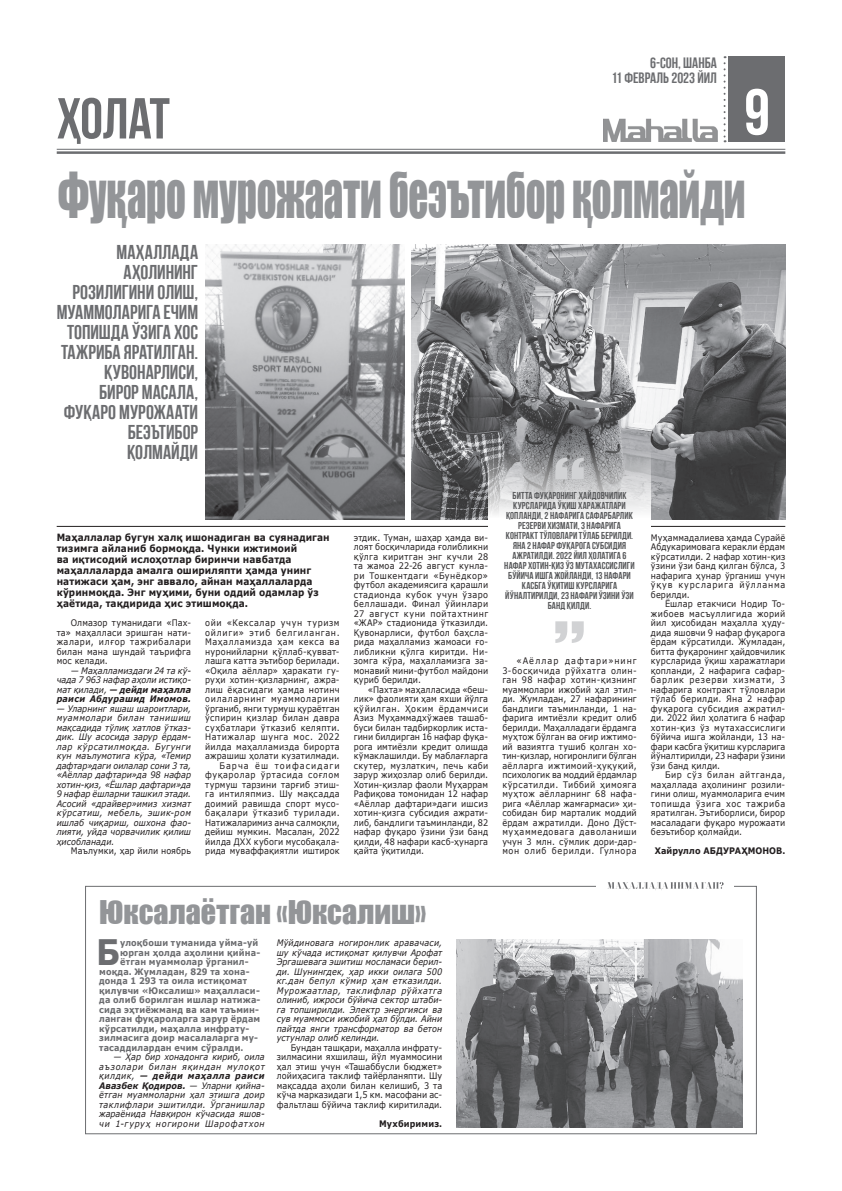
<style>
.page{position:relative;width:842px;height:1191px;background:#fff}
.page>*{position:absolute;margin:0;border:0;box-sizing:border-box;transform-origin:0 0}
.Matn{font:58.3px "Impact Cyr Uzb";letter-spacing:-.01em;color:#939598;scale:.67 1}
.Matn-2{font:57.6px "Bebas Neue UZ Bold";letter-spacing:-.015em;color:#6c6d70}
.Matn-3{font:700 35.1px "Verdana";color:#6c6d70;scale:.9 1}
.Matn-4{font:30px "Impact Cyr Uzb";color:#939598}
.Matn-5{font:20px/20px "Bebas Neue UZ Bold";color:#6c6d70;text-align:right}
.Matn-6{font:15px "Bebas Neue UZ Bold";letter-spacing:-.005em;color:#6c6d70}
.Matn-7{font:10px/10px "Bebas Neue UZ Bold";letter-spacing:.01em;color:#57585a;text-align:center}
.Kirish_gapi{font:700 10px/11px "Verdana";letter-spacing:.01em;color:#231f20;scale:.9 1}
.Matn-8{font:9px/9.5px "Verdana";letter-spacing:.02em;color:#231f20;text-align:justify;scale:.9 1}
.Matn-9{font:italic 9px/9.5px "Verdana";letter-spacing:.01em;color:#231f20;text-align:justify;scale:.9 1}
.Matn-10{font:700 9px "Verdana";letter-spacing:.015em;color:#6c6d70;scale:.9 1}
.Matn-11{font:700 9px "Verdana";letter-spacing:.01em;color:#231f20;scale:.9 1}
.s1{font-weight:700}
</style>
<div class="page">
<img style="left:412px;top:244px;width:373px;height:275px">
<div style="left:729px;top:57px;width:56px;height:85px;background:#6c6d70"></div>
<hr style="left:57px;top:149px;width:728px;height:1px;background:#6c6d70">
<hr style="left:57px;top:151px;width:728px;height:3px;background:#6c6d70">
<img style="left:603px;top:119px;width:114px;height:23px">
<svg style="left:746px;top:89px;width:22px;height:46px"></svg>
<svg style="left:723px;top:56px;width:2px;height:86px"></svg>
<div style="left:85px;top:886px;width:672px;height:248px;border:1px solid #6c6d70"></div>
<div style="left:596px;top:879px;width:138px;height:12px;background:#fff"></div>
<svg style="left:607px;top:882px;width:117px;height:8px"></svg>
<hr style="left:57px;top:526px;width:431px;height:1px;background:#231f20">
<hr style="left:651px;top:526px;width:134px;height:1px;background:#231f20">
<img style="left:456px;top:939px;width:287px;height:188px">
<svg style="left:488px;top:443px;width:163px;height:76px;background:#bfbfc1"></svg>
<svg style="left:555px;top:621px;width:29px;height:22px"></svg>
<svg style="left:555px;top:457px;width:29px;height:22px"></svg>
<img style="left:205px;top:244px;width:200px;height:275px">
<p class="Matn-2" style="left:57px;top:87px;width:115px">ҲОЛАТ</p>
<p class="Matn-6" style="left:650px;top:55px;width:68px">6-СОН, ШАНБА</p>
<p class="Matn-6" style="left:611px;top:70px;width:107px">11 ФЕВРАЛЬ 2023 ЙИЛ</p>
<p class="Matn" style="left:58px;top:162px;width:1028px">Фу¿аро мурожаати беэътибор ¿олмайди</p>
<p class="Matn-5" style="left:57px;top:242px;width:143px">МАҲАЛЛАДА<br>АҲОЛИНИНГ<br>РОЗИЛИГИНИ ОЛИШ,<br>МУАММОЛАРИГА ЕЧИМ<br>ТОПИШДА ЎЗИГА ХОС<br>ТАЖРИБА ЯРАТИЛГАН.<br>ҚУВОНАРЛИСИ,<br>БИРОР МАСАЛА,<br>ФУҚАРО МУРОЖААТИ<br>БЕЭЪТИБОР<br>ҚОЛМАЙДИ</p>
<p class="Kirish_gapi" style="left:57px;top:532px;width:305px">Маҳаллалар бугун халқ ишонадиган ва суянадиган тизимга айланиб бормоқда. Чунки ижтимоий<br>ва иқтисодий ислоҳотлар биринчи навбатда маҳаллаларда амалга ошириляпти ҳамда унинг натижаси ҳам, энг аввало, айнан маҳаллаларда кўринмоқда. Энг муҳими, буни оддий одамлар ўз ҳаётида, тақдирида ҳис этишмоқда.</p>
<p class="Matn-8" style="left:57px;top:618px;width:151px;text-indent:14px">Олмазор туманидаги «Пах&shy;та» маҳалласи эришган нати&shy;жалари, илғор тажрибалари билан мана шундай таърифга мос келади.</p>
<p class="Matn-9" style="left:57px;top:665px;width:151px;text-indent:14px">— Маҳалламиздаги 24 та кў&shy;чада 7 963 нафар аҳоли истиқо&shy;мат қилади, <span class="s1">— дейди маҳалла раиси Абдурашид Имомов.</span></p>
<p class="Matn-9" style="left:57px;top:703px;width:151px">— Уларнинг яшаш шароитлари, муаммолари билан танишиш мақсадида тўлиқ хатлов ўтказ&shy;дик. Шу асосида зарур ёрдам&shy;лар кўрсатилмоқда. Бугунги кун маълумотига кўра, «Темир дафтар»даги оилалар сони 3 та, «Аёллар дафтари»да 98 нафар хотин-қиз, «Ёшлар дафтари»да 9 нафар ёшларни ташкил этади.<br>Асосий «драйвер»имиз хизмат кўрсатиш, мебель, эшик-ром ишлаб чиқариш, ошхона фао&shy;лияти, уйда чорвачилик қилиш ҳисобланади.</p>
<p class="Matn-8" style="left:71px;top:846px;width:135px">Маълумки, ҳар йили ноябрь</p>
<p class="Matn-8" style="left:205px;top:618px;width:151px">ойи «Кексалар учун туризм ойлиги» этиб белгиланган.<br>Маҳалламизда ҳам кекса ва нуронийларни қўллаб-қувват&shy;лашга катта эътибор берилади. «Оқила аёллар» ҳаракати гу&shy;руҳи хотин-қизларнинг, ажра&shy;лиш ёқасидаги ҳамда нотинч оилаларнинг муаммоларини ўрганиб, янги турмуш қураётган ўспирин қизлар билан давра суҳбатлари ўтказиб келяпти.<br>Натижалар шунга мос. 2022 йилда маҳалламизда бирорта ажрашиш ҳолати кузатилмади.</p>
<p class="Matn-8" style="left:205px;top:760px;width:151px;text-indent:14px">Барча ёш тоифасидаги фуқаролар ўртасида соғлом турмуш тарзини тарғиб этиш&shy;га интиляпмиз. Шу мақсадда доимий равишда спорт мусо&shy;бақалари ўтказиб турилади.<br>Натижаларимиз анча салмоқли, дейиш мумкин. Масалан, 2022 йилда ДХХ кубоги мусобақала&shy;рида муваффақиятли иштирок</p>
<p class="Matn-8" style="left:354px;top:532px;width:151px;text-align:left">этдик. Туман, шаҳар ҳамда ви&shy;лоят босқичларида ғолибликни қўлга киритган энг кучли 28 та жамоа 22-26 август кунла&shy;ри Тошкентдаги «Бунёдкор» футбол академиясига қарашли стадионда кубок учун ўзаро беллашади. Финал ўйинлари<br>27 август куни пойтахтнинг «ЖАР» стадионида ўтказилди.<br>Қувонарлиси, футбол баҳсла&shy;рида маҳалламиз жамоаси ғо&shy;либликни қўлга киритди. Ни&shy;зомга кўра, маҳалламизга за&shy;монавий мини-футбол майдони қуриб берилди.</p>
<p class="Matn-8" style="left:354px;top:684px;width:151px;text-align:left;text-indent:14px">«Пахта» маҳалласида «беш&shy;лик» фаолияти ҳам яхши йўлга қўйилган. Ҳоким ёрдамчиси<br>Азиз Муҳаммадхўжаев ташаб&shy;буси билан тадбиркорлик иста&shy;гини билдирган 16 нафар фуқа&shy;рога имтиёзли кредит олишда кўмаклашилди. Бу маблағларга скутер, музлаткич, печь каби зарур жиҳозлар олиб берилди.<br>Хотин-қизлар фаоли Муҳаррам<br>Рафиқова томонидан 12 нафар «Аёллар дафтари»даги ишсиз хотин-қизга субсидия ажрати&shy;либ, бандлиги таъминланди, 82 нафар фуқаро ўзини ўзи банд қилди, 48 нафари касб-ҳунарга қайта ўқитилди.</p>
<p class="Matn-7" style="left:504px;top:490px;width:132px">битта фуқаронинг ҳайдовчилик курсларида ўқиш харажатлари қопланди, 2 нафарига сафарбарлик резерви хизмати, 3 нафарига контракт тўловлари тўлаб берилди.<br>Яна 2 нафар фуқарога субсидия ажратилди. 2022 йил ҳолатига 6 нафар хотин-қиз ўз мутахассислиги бўйича ишга жойланди, 13 нафари касбга ўқитиш курсларига йўналтирилди, 23 нафари ўзини ўзи банд қилди.</p>
<p class="Matn-8" style="left:502px;top:656px;width:151px;text-indent:14px">«Аёллар дафтари»нинг 3-босқичида рўйхатга олин&shy;ган 98 нафар хотин-қизнинг муаммолари ижобий ҳал этил&shy;ди. Жумладан, 27 нафарининг бандлиги таъминланди, 1 на&shy;фарига имтиёзли кредит олиб берилди. Маҳалладаги ёрдамга муҳтож бўлган ва оғир ижтимо&shy;ий вазиятга тушиб қолган хо&shy;тин-қизлар, ногиронлиги бўлган аёлларга ижтимоий-ҳуқуқий, психологик ва моддий ёрдамлар кўрсатилди. Тиббий ҳимояга муҳтож аёлларнинг 68 нафа&shy;рига «Аёллар жамғармаси» ҳи&shy;собидан бир марталик моддий ёрдам ажратилди. Доно Дўст&shy;муҳаммедовага даволаниши учун 3 млн. сўмлик дори-дар&shy;мон олиб берилди. Гулнора</p>
<p class="Matn-8" style="left:651px;top:532px;width:151px">Муҳаммадалиева ҳамда Сурайё Абдукаримовага керакли ёрдам кўрсатилди. 2 нафар хотин-қиз ўзини ўзи банд қилган бўлса, 3 нафарига ҳунар ўрганиш учун ўқув курсларига йўлланма берилди.</p>
<p class="Matn-8" style="left:651px;top:599px;width:151px;text-indent:14px">Ёшлар етакчиси Нодир То&shy;жибоев масъуллигида жорий йил ҳисобидан маҳалла ҳуду&shy;дида яшовчи 9 нафар фуқарога ёрдам кўрсатилди. Жумладан, битта фуқаронинг ҳайдовчилик курсларида ўқиш харажатлари қопланди, 2 нафарига сафар&shy;барлик резерви хизмати, 3 нафарига контракт тўловлари тўлаб берилди. Яна 2 нафар фуқарога субсидия ажратил&shy;ди. 2022 йил ҳолатига 6 нафар хотин-қиз ўз мутахассислиги бўйича ишга жойланди, 13 на&shy;фари касбга ўқитиш курсларига йўналтирилди, 23 нафари ўзини ўзи банд қилди.</p>
<p class="Matn-8" style="left:651px;top:770px;width:151px;text-indent:14px">Бир сўз билан айтганда, маҳаллада аҳолининг розили&shy;гини олиш, муаммоларига ечим топишда ўзига хос тажриба яратилган. Эътиборлиси, бирор масаладаги фуқаро мурожаати беэътибор қолмайди.</p>
<p class="Matn-11" style="left:655px;top:844px;width:147px">Хайрулло АБДУРАҲМОНОВ.</p>
<p class="Matn-4" style="left:99px;top:895px;width:329px">Юксалаётган «Юксалиш»</p>
<p class="Matn-3" style="left:96px;top:927px;width:28px">Б</p>
<p class="Matn-10" style="left:120px;top:936px;width:155px">улоқбоши туманида уйма-уй</p>
<p class="Matn-10" style="left:120px;top:946px;width:157px">юрган ҳолда аҳолини қийна-</p>
<p class="Matn-10" style="left:120px;top:955px;width:144px">ётган муаммолар ўрганил-</p>
<p class="Matn-10" style="left:99px;top:965px;width:169px">моқда. Жумладан, 829 та хона-</p>
<p class="Matn-10" style="left:99px;top:974px;width:166px">донда 1 293 та оила истиқомат</p>
<p class="Matn-10" style="left:99px;top:984px;width:180px">қилувчи «Юксалиш» маҳалласи-</p>
<p class="Matn-10" style="left:99px;top:993px;width:181px">да олиб борилган ишлар натижа-</p>
<p class="Matn-10" style="left:99px;top:1003px;width:179px">сида эҳтиёжманд ва кам таъмин-</p>
<p class="Matn-10" style="left:99px;top:1012px;width:180px">ланган фуқароларга зарур ёрдам</p>
<p class="Matn-10" style="left:99px;top:1022px;width:168px">кўрсатилди, маҳалла инфрату-</p>
<p class="Matn-10" style="left:99px;top:1031px;width:178px">зилмасига доир масалаларга му-</p>
<p class="Matn-10" style="left:99px;top:1041px;width:162px">тасаддилардан ечим сўралди.</p>
<p class="Matn-9" style="left:99px;top:1052px;width:185px;text-indent:14px">— Ҳар бир хонадонга кириб, оила аъзолари билан яқиндан мулоқот қилдик, <span class="s1">— дейди маҳалла раиси Авазбек Қодиров.</span> — Уларни қийна&shy;ётган муаммоларни ҳал этишга доир таклифлари эшитилди. Ўрганишлар жараёнида Навқирон кўчасида яшов&shy;чи 1-гуруҳ ногирони Шарофатхон</p>
<p class="Matn-9" style="left:277px;top:938px;width:185px">Мўйдиновага ногиронлик аравачаси, шу кўчада истиқомат қилувчи Арофат Эргашевага эшитиш мосламаси берил&shy;ди. Шунингдек, ҳар икки оилага 500 кг.дан бепул кўмир ҳам етказилди.<br>Мурожаатлар, таклифлар рўйхатга олиниб, ижроси бўйича сектор штаби&shy;га топширилди. Электр энергияси ва сув муаммоси ижобий ҳал бўлди. Айни пайтда янги трансформатор ва бетон устунлар олиб келинди.</p>
<p class="Matn-8" style="left:277px;top:1042px;width:185px;text-indent:14px">Бундан ташқари, маҳалла инфрату&shy;зилмасини яхшилаш, йўл муаммосини ҳал этиш учун «Ташаббусли бюджет» лойиҳасига таклиф тайёрланяпти. Шу мақсадда аҳоли билан келишиб, 3 та кўча марказидаги 1,5 км. масофани ас&shy;фальтлаш бўйича таклиф киритилади.</p>
<p class="Matn-11" style="left:379px;top:1117px;width:72px">Мухбиримиз.</p>
</div>
